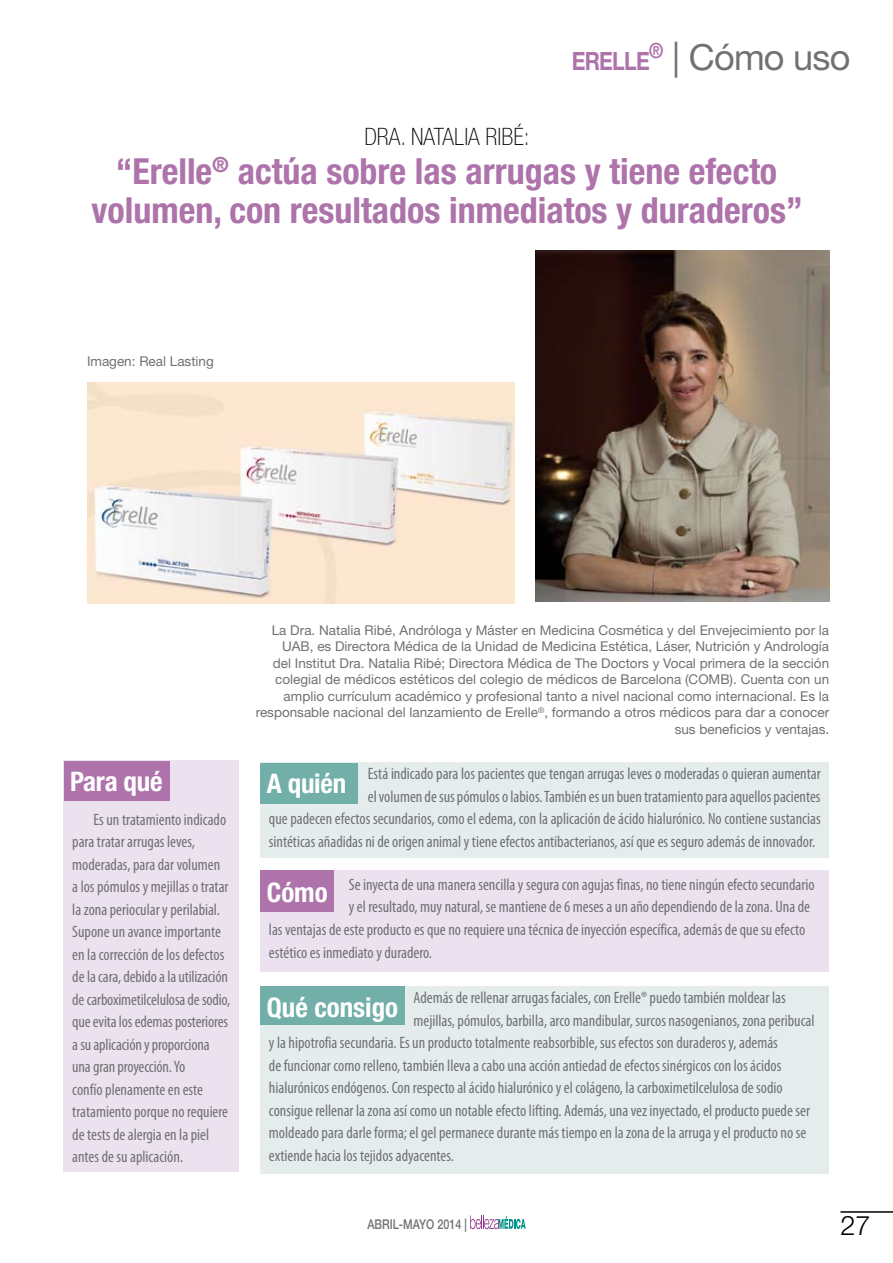
<style>
.page{position:relative;width:893px;height:1263px;background:#fff}
.page>*{position:absolute;margin:0;border:0;box-sizing:border-box;transform-origin:0 0}
.t1{font:700 condensed 36px/39px "Helvetica Neue LT Std";color:#ad73aa;text-align:center}
.t2{font:36px "Helvetica Neue LT Std";letter-spacing:-.02em;color:#707173}
.t3{font:700 condensed 27px "Helvetica Neue LT Std";color:#fff}
.t4{font:300 27px "Helvetica Neue LT Std";color:#000}
.t5{font:700 25.2px "Helvetica Neue LT Std";letter-spacing:-.03em;color:#ad73aa;scale:.84 1}
.t6{font:100 condensed 24px "Helvetica Neue LT Std";color:#000}
.t7{font:condensed 16.5px/22.5px "Myriad Pro";color:#707173}
.t8{font:13.5px/16.5px "Helvetica Neue LT Std";color:#707173;text-align:right}
.t9{font:500 13.5px "Helvetica Neue LT Std";color:#707173;scale:.8 1}
</style>
<div class="page">
<svg style="left:470px;top:1215px;width:56px;height:14px"></svg>
<hr style="left:840px;top:1211px;width:53px;height:2px;background:#000">
<div style="left:260px;top:763px;width:569px;height:95px;background:#e5edec"></div>
<div style="left:260px;top:763px;width:98px;height:40px;background:#71afa8"></div>
<div style="left:260px;top:871px;width:569px;height:101px;background:#ece2ef"></div>
<div style="left:260px;top:871px;width:74px;height:39px;background:#ad73aa"></div>
<div style="left:260px;top:986px;width:569px;height:188px;background:#e5edec"></div>
<div style="left:260px;top:986px;width:145px;height:39px;background:#71afa8"></div>
<div style="left:64px;top:761px;width:175px;height:411px;background:#ece2ef"></div>
<div style="left:260px;top:874px;width:74px;height:37px;background:#ad73aa"></div>
<div style="left:64px;top:761px;width:106px;height:39px;background:#ad73aa"></div>
<img style="left:536px;top:251px;width:293px;height:350px">
<img style="left:87px;top:382px;width:427px;height:222px">
<h3 class="t5" style="left:572px;top:45px;width:94px">ERELLE</h3>
<h1 class="t2" style="left:649px;top:36px;width:203px"><sup>®</sup> | Cómo uso</h1>
<h3 class="t6" style="left:364px;top:123px;width:167px">DRA. NATALIA RIBÉ:</h3>
<h1 class="t1" style="left:92px;top:151px;width:713px">“Erelle<sup>®</sup> actúa sobre las arrugas y tiene efecto volumen, con resultados inmediatos y duraderos”</h1>
<p class="t8" style="left:87px;top:353px;width:128px">Imagen: Real Lasting</p>
<p class="t8" style="left:256px;top:621px;width:575px">La Dra. Natalia Ribé, Andróloga y Máster en Medicina Cosmética y del Envejecimiento por la UAB, es Directora Médica de la Unidad de Medicina Estética, Láser, Nutrición y Andrología<br>del Institut Dra. Natalia Ribé; Directora Médica de The Doctors y Vocal primera de la sección colegial de médicos estéticos del colegio de médicos de Barcelona (COMB). Cuenta con un amplio currículum académico y profesional tanto a nivel nacional como internacional. Es la responsable nacional del lanzamiento de Erelle<sup>®</sup>, formando a otros médicos para dar a conocer sus beneficios y ventajas.</p>
<p class="t7" style="left:368px;top:762px;width:454px">Está indicado para los pacientes que tengan arrugas leves o moderadas o quieran aumentar</p>
<p class="t7" style="left:368px;top:785px;width:454px">el volumen de sus pómulos o labios. También es un buen tratamiento para aquellos pacientes</p>
<p class="t7" style="left:269px;top:807px;width:553px">que padecen efectos secundarios, como el edema, con la aplicación de ácido hialurónico. No contiene sustancias</p>
<p class="t7" style="left:269px;top:830px;width:548px">sintéticas añadidas ni de origen animal y tiene efectos antibacterianos, así que es seguro además de innovador.</p>
<p class="t7" style="left:349px;top:873px;width:467px">Se inyecta de una manera sencilla y segura con agujas finas, no tiene ningún efecto secundario</p>
<p class="t7" style="left:349px;top:895px;width:463px">y el resultado, muy natural, se mantiene de 6 meses a un año dependiendo de la zona. Una de</p>
<p class="t7" style="left:269px;top:918px;width:538px">las ventajas de este producto es que no requiere una técnica de inyección específica, además de que su efecto</p>
<p class="t7" style="left:269px;top:940px;width:165px">estético es inmediato y duradero.</p>
<p class="t7" style="left:414px;top:986px;width:374px">Además de rellenar arrugas faciales, con Erelle® puedo también moldear las</p>
<p class="t7" style="left:414px;top:1009px;width:403px">mejillas, pómulos, barbilla, arco mandibular, surcos nasogenianos, zona peribucal</p>
<p class="t7" style="left:269px;top:1031px;width:510px">y la hipotrofia secundaria. Es un producto totalmente reabsorbible, sus efectos son duraderos y, además</p>
<p class="t7" style="left:269px;top:1054px;width:514px">de funcionar como relleno, también lleva a cabo una acción antiedad de efectos sinérgicos con los ácidos</p>
<p class="t7" style="left:269px;top:1076px;width:515px">hialurónicos endógenos. Con respecto al ácido hialurónico y el colágeno, la carboximetilcelulosa de sodio</p>
<p class="t7" style="left:269px;top:1099px;width:542px">consigue rellenar la zona así como un notable efecto lifting. Además, una vez inyectado, el producto puede ser</p>
<p class="t7" style="left:269px;top:1121px;width:539px">moldeado para darle forma; el gel permanece durante más tiempo en la zona de la arruga y el producto no se</p>
<p class="t7" style="left:269px;top:1144px;width:187px">extiende hacia los tejidos adyacentes.</p>
<h2 class="t3" style="left:70px;top:765px;width:94px">Para qué</h2>
<h2 class="t3" style="left:267px;top:767px;width:81px">A quién</h2>
<p class="t7" style="left:72px;top:808px;width:159px;text-indent:21px">Es un tratamiento indicado para tratar arrugas leves, moderadas, para dar volumen<br>a los pómulos y mejillas o tratar la zona periocular y perilabial.<br>Supone un avance importante en la corrección de los defectos de la cara, debido a la utilización de carboximetilcelulosa de sodio, que evita los edemas posteriores a su aplicación y proporciona una gran proyección. Yo<br>confío plenamente en este tratamiento porque no requiere de tests de alergia en la piel antes de su aplicación.</p>
<h2 class="t3" style="left:267px;top:876px;width:62px">Cómo</h2>
<h2 class="t3" style="left:267px;top:990px;width:133px">Qué consigo</h2>
<p class="t9" style="left:367px;top:1216px;width:126px">ABRIL-MAYO 2014 |</p>
<h2 class="t4" style="left:840px;top:1209px;width:32px">27</h2>
</div>
